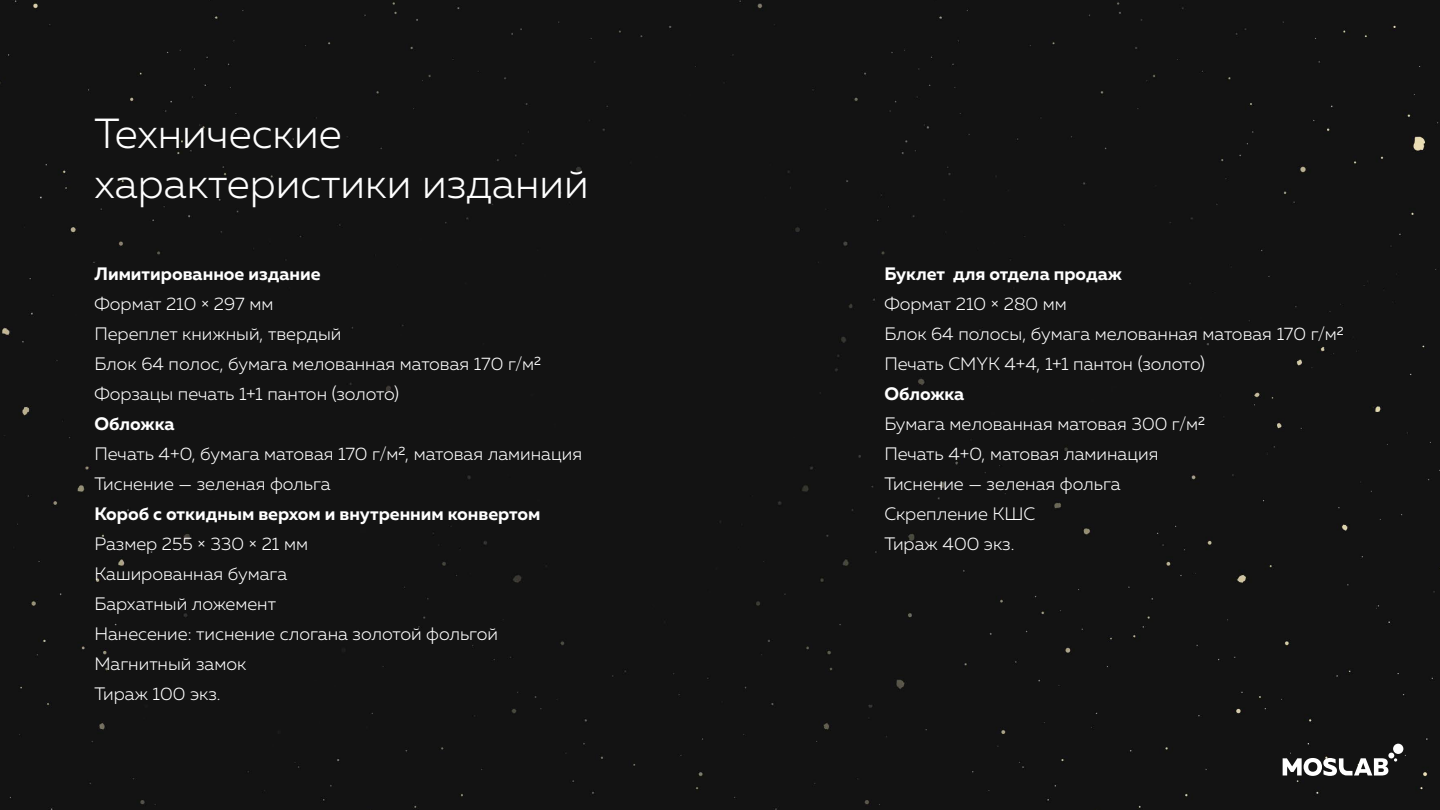
<style>
.page{position:relative;width:1440px;height:810px;background:#131313}
.page>*{position:absolute;margin:0;border:0;box-sizing:border-box;transform-origin:0 0}
.t1{font:300 42px/50.4px "Muller";color:#fff}
.t2{font:300 18px/30px "Muller";color:#fff}
.t3{font:700 18px "Muller";color:#fff}
.s1{font-weight:700}
</style>
<div class="page">
<div style="left:1393px;top:744px;width:10px;height:10px;background:#fff;border-radius:50%"></div>
<svg style="left:1283px;top:753px;width:114px;height:23px"></svg>
<h1 class="t1" style="left:94px;top:107px;width:496px">Технические характеристики изданий</h1>
<p class="t3" style="left:94px;top:262px;width:228px">Лимитированное издание</p>
<p class="t2" style="left:94px;top:288px;width:448px">Формат 210 × 297 мм<br>Переплет книжный, твердый<br>Блок 64 полос, бумага мелованная матовая 170 г/м<sup>2<br></sup>Форзацы печать 1+1 пантон (золото)</p>
<p class="t2" style="left:94px;top:408px;width:489px"><span class="s1">Обложка<br></span>Печать 4+0, бумага матовая 170 г/м<sup>2</sup>, матовая ламинация<br>Тиснение — зеленая фольга</p>
<p class="t3" style="left:95px;top:502px;width:448px">Короб с откидным верхом и внутренним конвертом</p>
<p class="t2" style="left:95px;top:528px;width:405px">Размер 255 × 330 × 21 мм<br>Кашированная бумага<br>Бархатный ложемент<br>Нанесение: тиснение слогана золотой фольгой<br>Магнитный замок<br>Тираж 100 экз.</p>
<p class="t3" style="left:884px;top:262px;width:239px">Буклет для отдела продаж</p>
<p class="t2" style="left:884px;top:288px;width:461px">Формат 210 × 280 мм<br>Блок 64 полосы, бумага мелованная матовая 170 г/м<sup>2<br></sup>Печать CMYK 4+4, 1+1 пантон (золото)</p>
<p class="t2" style="left:884px;top:378px;width:322px"><span class="s1">Обложка<br></span>Бумага мелованная матовая 300 г/м<sup>2<br></sup>Печать 4+0, матовая ламинация<br>Тиснение — зеленая фольга<br>Скрепление КШС<br>Тираж 400 экз.</p>
</div>
